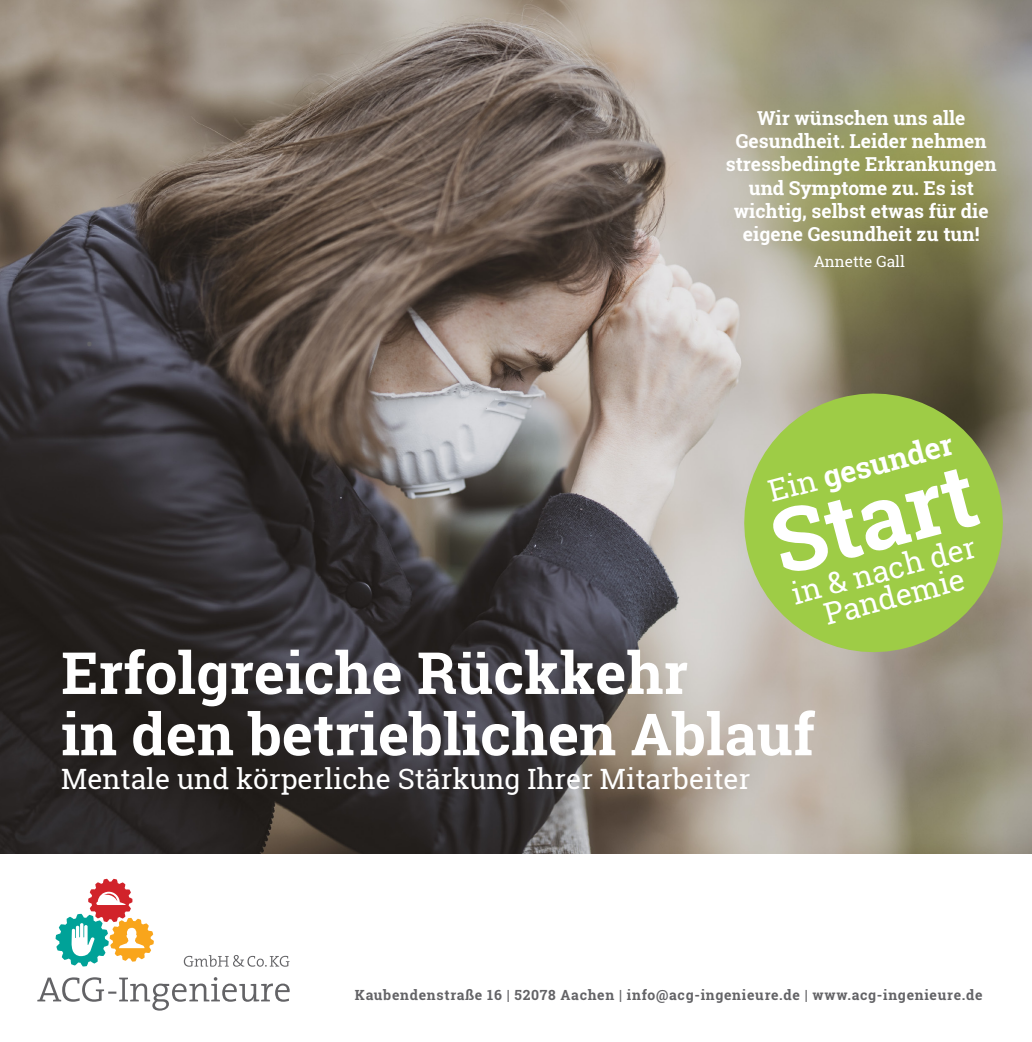
<style>
.page{position:relative;width:1032px;height:1042px;background:#fff}
.page>*{position:absolute;margin:0;border:0;box-sizing:border-box;transform-origin:0 0}
.t1{font:700 89.25px "Roboto Slab";color:#fff}
.t2{font:700 58.1px/61.2px "Roboto Slab";color:#fff}
.t3{font:30.1px/28.2px "Roboto Slab";color:#fff;text-align:center}
.t4{font:700 30.1px "Roboto Slab";color:#fff}
.t5{font:28px "Roboto Slab";color:#fff}
.t6{font:700 19.25px/23.1px "Roboto Slab";color:#fff;text-align:center}
.t7{font:15.4px "Roboto Slab";color:#fff}
.t8{font:700 14px "Roboto Slab";letter-spacing:.05em;color:#636366}
.s1{font-weight:400}
</style>
<div class="page">
<img style="left:0;top:0;width:1032px;height:854px">
<svg style="left:56px;top:879px;width:98px;height:87px"></svg>
<svg style="left:184px;top:955px;width:105px;height:11px"></svg>
<svg style="left:37px;top:977px;width:253px;height:33px"></svg>
<svg style="left:730px;top:380px;width:287px;height:286px;background:#9fb960"></svg>
<p class="t6" style="left:726px;top:106px;width:272px">Wir wünschen uns alle<br>Gesundheit. Leider nehmen stressbedingte Erkrankungen und Symptome zu. Es ist wichtig, selbst etwas für die eigene Gesundheit zu tun!</p>
<p class="t7" style="left:814px;top:251px;width:93px">Annette Gall</p>
<h3 class="t4" style="left:764px;top:472px;width:191px;rotate:-15deg"><span class="s1">Ein</span> gesunder</h3>
<h1 class="t1" style="left:757px;top:486px;width:209px;rotate:-15deg">Start</h1>
<h3 class="t3" style="left:788px;top:581px;width:191px;rotate:-15deg">in &amp; nach der<br>Pandemie</h3>
<h2 class="t2" style="left:61px;top:641px;width:755px">Erfolgreiche Rückkehr<br>in den betrieblichen Ablauf</h2>
<h3 class="t5" style="left:61px;top:759px;width:691px">Mentale und körperliche Stärkung Ihrer Mitarbeiter</h3>
<p class="t8" style="left:355px;top:986px;width:629px">Kaubendenstraße 16 | 52078 Aachen | info@acg-ingenieure.de | www.acg-ingenieure.de</p>
</div>
